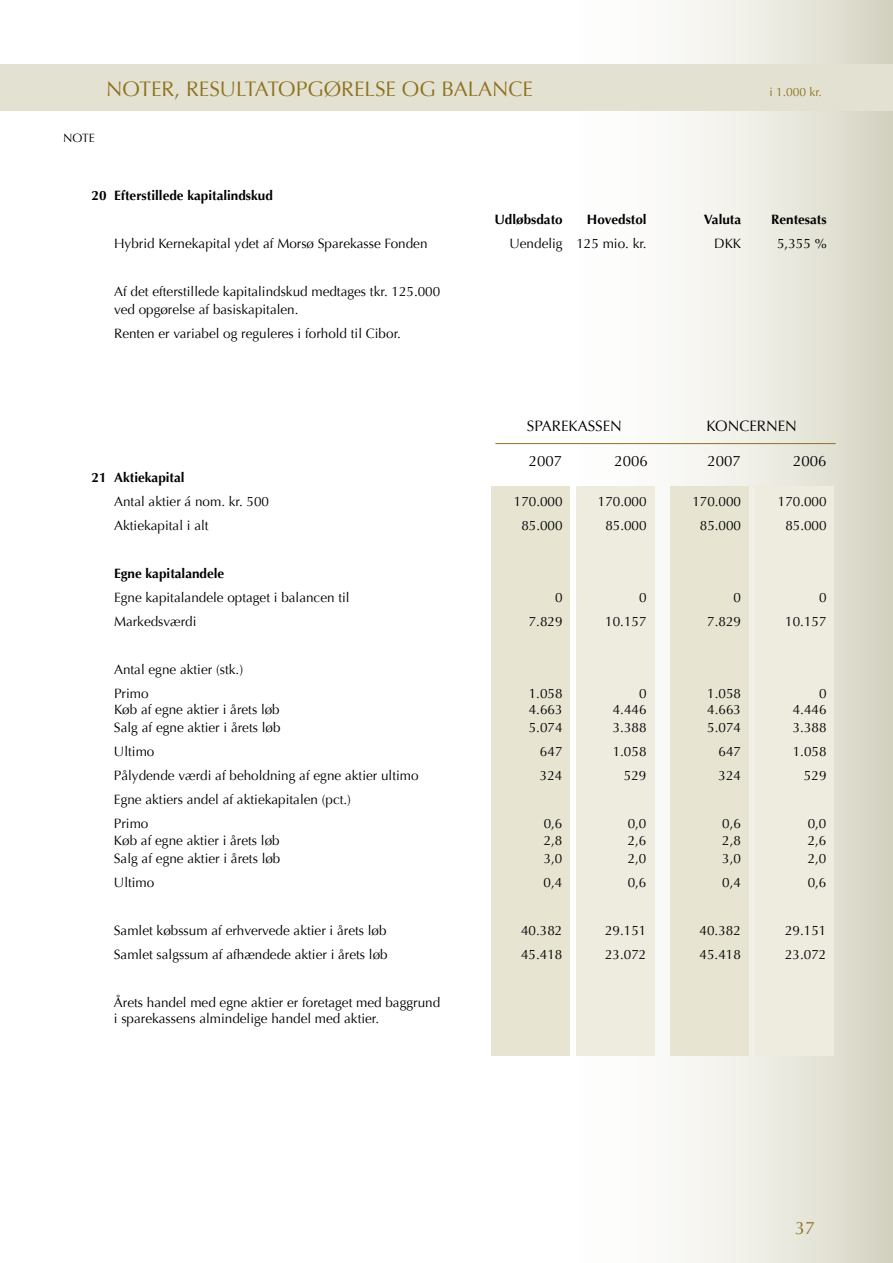
<style>
.page{position:relative;width:893px;height:1263px;background:#fff}
.page>*{position:absolute;margin:0;border:0;box-sizing:border-box;transform-origin:0 0}
.t1{font:21px "Optima";color:#8e721e}
.t2{font:18px "Optima";color:#8e721e}
.t3{font:15px "Optima";color:#000}
.t4{font:13.5px/18px "Optima";color:#000}
.t5{font:700 13.5px "Optima";color:#000}
.t6{font:12px "Optima";color:#8e721e}
.t7{font:12px "Optima";color:#000}
</style>
<div class="page">
<div style="left:517px;top:0;width:376px;height:1263px;background:linear-gradient(to right,#fff,#dcdacb)"></div>
<div style="left:0;top:64px;width:893px;height:47px;background:#e3e2d2"></div>
<div style="left:491px;top:486px;width:78px;height:569px;background:#e7e5d2"></div>
<div style="left:576px;top:486px;width:78px;height:569px;background:#eeecdf"></div>
<div style="left:670px;top:486px;width:78px;height:569px;background:#e7e5d2"></div>
<div style="left:755px;top:486px;width:78px;height:569px;background:#eeecdf"></div>
<hr style="left:495px;top:443px;width:341px;height:1px;background:#8e721e">
<p class="t7" style="left:63px;top:131px;width:33px">note</p>
<h1 class="t1" style="left:106px;top:77px;width:428px">noter, resu ltatopgørelse og balance</h1>
<p class="t6" style="left:769px;top:85px;width:54px">i 1.000 kr.</p>
<p class="t5" style="left:92px;top:187px;width:183px">20 Efterstillede kapitalindskud</p>
<p class="t5" style="left:494px;top:211px;width:70px">Udløbsdato</p>
<p class="t5" style="left:587px;top:211px;width:61px">Hovedstol</p>
<p class="t5" style="left:704px;top:211px;width:39px">Valuta</p>
<p class="t5" style="left:771px;top:211px;width:57px">Rentesats</p>
<p class="t4" style="left:84px;top:234px;width:15px">H</p>
<p class="t4" style="left:125px;top:234px;width:304px">ybrid Kernekapital ydet af Morsø Sparekasse Fonden</p>
<p class="t4" style="left:509px;top:234px;width:161px">Uendelig 125 mio. kr. DKK</p>
<p class="t4" style="left:777px;top:234px;width:51px">5,355 %</p>
<p class="t4" style="left:114px;top:282px;width:328px">Af det efterstillede kapitalindskud medtages tkr. 125.000 ved opgørelse af basiskapitalen.</p>
<p class="t4" style="left:84px;top:324px;width:14px">R</p>
<p class="t4" style="left:122px;top:324px;width:280px">enten er variabel og reguleres i forhold til Cibor.</p>
<p class="t3" style="left:527px;top:417px;width:97px">sparekassen</p>
<p class="t3" style="left:707px;top:417px;width:92px">koncernen</p>
<p class="t3" style="left:529px;top:453px;width:35px">2007</p>
<p class="t3" style="left:614px;top:453px;width:35px">2006</p>
<p class="t3" style="left:707px;top:453px;width:35px">2007</p>
<p class="t3" style="left:793px;top:453px;width:35px">2006</p>
<p class="t5" style="left:92px;top:469px;width:95px">21 Aktiekapital</p>
<p class="t4" style="left:84px;top:492px;width:14px">A</p>
<p class="t4" style="left:123px;top:492px;width:148px">ntal aktier á nom. kr. 500</p>
<p class="t4" style="left:514px;top:492px;width:50px">170.000</p>
<p class="t4" style="left:598px;top:492px;width:50px">170.000</p>
<p class="t4" style="left:692px;top:492px;width:50px">170.000</p>
<p class="t4" style="left:778px;top:492px;width:50px">170.000</p>
<p class="t4" style="left:84px;top:516px;width:14px">A</p>
<p class="t4" style="left:123px;top:516px;width:87px">ktiekapital i alt</p>
<p class="t4" style="left:521px;top:516px;width:43px">85.000</p>
<p class="t4" style="left:605px;top:516px;width:43px">85.000</p>
<p class="t4" style="left:700px;top:516px;width:43px">85.000</p>
<p class="t4" style="left:785px;top:516px;width:43px">85.000</p>
<p class="t5" style="left:114px;top:565px;width:112px">Egne kapitalandele</p>
<p class="t4" style="left:84px;top:588px;width:14px">E</p>
<p class="t4" style="left:121px;top:588px;width:230px">gne kapitalandele optaget i balancen til</p>
<p class="t4" style="left:555px;top:588px;width:9px">0</p>
<p class="t4" style="left:639px;top:588px;width:9px">0</p>
<p class="t4" style="left:734px;top:588px;width:9px">0</p>
<p class="t4" style="left:819px;top:588px;width:9px">0</p>
<p class="t4" style="left:114px;top:612px;width:84px">Markedsværdi</p>
<p class="t4" style="left:529px;top:612px;width:35px">7.829</p>
<p class="t4" style="left:605px;top:612px;width:43px">10.157</p>
<p class="t4" style="left:707px;top:612px;width:35px">7.829</p>
<p class="t4" style="left:785px;top:612px;width:43px">10.157</p>
<p class="t4" style="left:84px;top:660px;width:14px">A</p>
<p class="t4" style="left:123px;top:660px;width:122px">ntal egne aktier (stk.)</p>
<p class="t4" style="left:84px;top:684px;width:14px">P</p>
<p class="t4" style="left:122px;top:684px;width:28px">rimo</p>
<p class="t4" style="left:529px;top:684px;width:35px">1.058</p>
<p class="t4" style="left:639px;top:684px;width:9px">0</p>
<p class="t4" style="left:707px;top:684px;width:35px">1.058</p>
<p class="t4" style="left:819px;top:684px;width:9px">0</p>
<p class="t4" style="left:84px;top:701px;width:14px">K</p>
<p class="t4" style="left:122px;top:701px;width:159px">øb af egne aktier i årets løb</p>
<p class="t4" style="left:529px;top:701px;width:35px">4.663</p>
<p class="t4" style="left:613px;top:701px;width:35px">4.446</p>
<p class="t4" style="left:707px;top:701px;width:35px">4.663</p>
<p class="t4" style="left:793px;top:701px;width:35px">4.446</p>
<p class="t4" style="left:84px;top:719px;width:14px">S</p>
<p class="t4" style="left:121px;top:719px;width:161px">alg af egne aktier i årets løb</p>
<p class="t4" style="left:529px;top:719px;width:35px">5.074</p>
<p class="t4" style="left:613px;top:719px;width:35px">3.388</p>
<p class="t4" style="left:707px;top:719px;width:35px">5.074</p>
<p class="t4" style="left:793px;top:719px;width:35px">3.388</p>
<p class="t4" style="left:114px;top:743px;width:42px">Ultimo</p>
<p class="t4" style="left:540px;top:743px;width:24px">647</p>
<p class="t4" style="left:613px;top:743px;width:35px">1.058</p>
<p class="t4" style="left:718px;top:743px;width:24px">647</p>
<p class="t4" style="left:793px;top:743px;width:35px">1.058</p>
<p class="t4" style="left:84px;top:767px;width:14px">P</p>
<p class="t4" style="left:121px;top:767px;width:299px">ålydende værdi af beholdning af egne aktier ultimo</p>
<p class="t4" style="left:540px;top:767px;width:24px">324</p>
<p class="t4" style="left:624px;top:767px;width:24px">529</p>
<p class="t4" style="left:718px;top:767px;width:24px">324</p>
<p class="t4" style="left:804px;top:767px;width:24px">529</p>
<p class="t4" style="left:84px;top:791px;width:14px">E</p>
<p class="t4" style="left:121px;top:791px;width:232px">gne aktiers andel af aktiekapitalen (pct.)</p>
<p class="t4" style="left:84px;top:815px;width:14px">P</p>
<p class="t4" style="left:121px;top:815px;width:28px">rimo</p>
<p class="t4" style="left:544px;top:815px;width:20px">0,6</p>
<p class="t4" style="left:628px;top:815px;width:20px">0,0</p>
<p class="t4" style="left:722px;top:815px;width:20px">0,6</p>
<p class="t4" style="left:808px;top:815px;width:20px">0,0</p>
<p class="t4" style="left:84px;top:831px;width:14px">K</p>
<p class="t4" style="left:122px;top:831px;width:159px">øb af egne aktier i årets løb</p>
<p class="t4" style="left:544px;top:831px;width:20px">2,8</p>
<p class="t4" style="left:628px;top:831px;width:20px">2,6</p>
<p class="t4" style="left:722px;top:831px;width:20px">2,8</p>
<p class="t4" style="left:808px;top:831px;width:20px">2,6</p>
<p class="t4" style="left:84px;top:849px;width:14px">S</p>
<p class="t4" style="left:121px;top:849px;width:161px">alg af egne aktier i årets løb</p>
<p class="t4" style="left:544px;top:849px;width:20px">3,0</p>
<p class="t4" style="left:628px;top:849px;width:20px">2,0</p>
<p class="t4" style="left:722px;top:849px;width:20px">3,0</p>
<p class="t4" style="left:808px;top:849px;width:20px">2,0</p>
<p class="t4" style="left:114px;top:873px;width:42px">Ultimo</p>
<p class="t4" style="left:544px;top:873px;width:20px">0,4</p>
<p class="t4" style="left:628px;top:873px;width:20px">0,6</p>
<p class="t4" style="left:722px;top:873px;width:20px">0,4</p>
<p class="t4" style="left:808px;top:873px;width:20px">0,6</p>
<p class="t4" style="left:84px;top:921px;width:14px">S</p>
<p class="t4" style="left:121px;top:921px;width:267px">amlet købssum af erhvervede aktier i årets løb</p>
<p class="t4" style="left:521px;top:921px;width:43px">40.382</p>
<p class="t4" style="left:605px;top:921px;width:43px">29.151</p>
<p class="t4" style="left:700px;top:921px;width:43px">40.382</p>
<p class="t4" style="left:785px;top:921px;width:43px">29.151</p>
<p class="t4" style="left:84px;top:945px;width:14px">S</p>
<p class="t4" style="left:121px;top:945px;width:269px">amlet salgssum af afhændede aktier i årets løb</p>
<p class="t4" style="left:521px;top:945px;width:43px">45.418</p>
<p class="t4" style="left:605px;top:945px;width:43px">23.072</p>
<p class="t4" style="left:700px;top:945px;width:43px">45.418</p>
<p class="t4" style="left:785px;top:945px;width:43px">23.072</p>
<p class="t4" style="left:84px;top:993px;width:14px">Å</p>
<p class="t4" style="left:114px;top:994px;width:328px;line-height:16.5px;text-indent:9px">rets handel med egne aktier er foretaget med baggrund i sparekassens almindelige handel med aktier.</p>
<h2 class="t2" style="left:795px;top:1217px;width:22px">37</h2>
</div>
